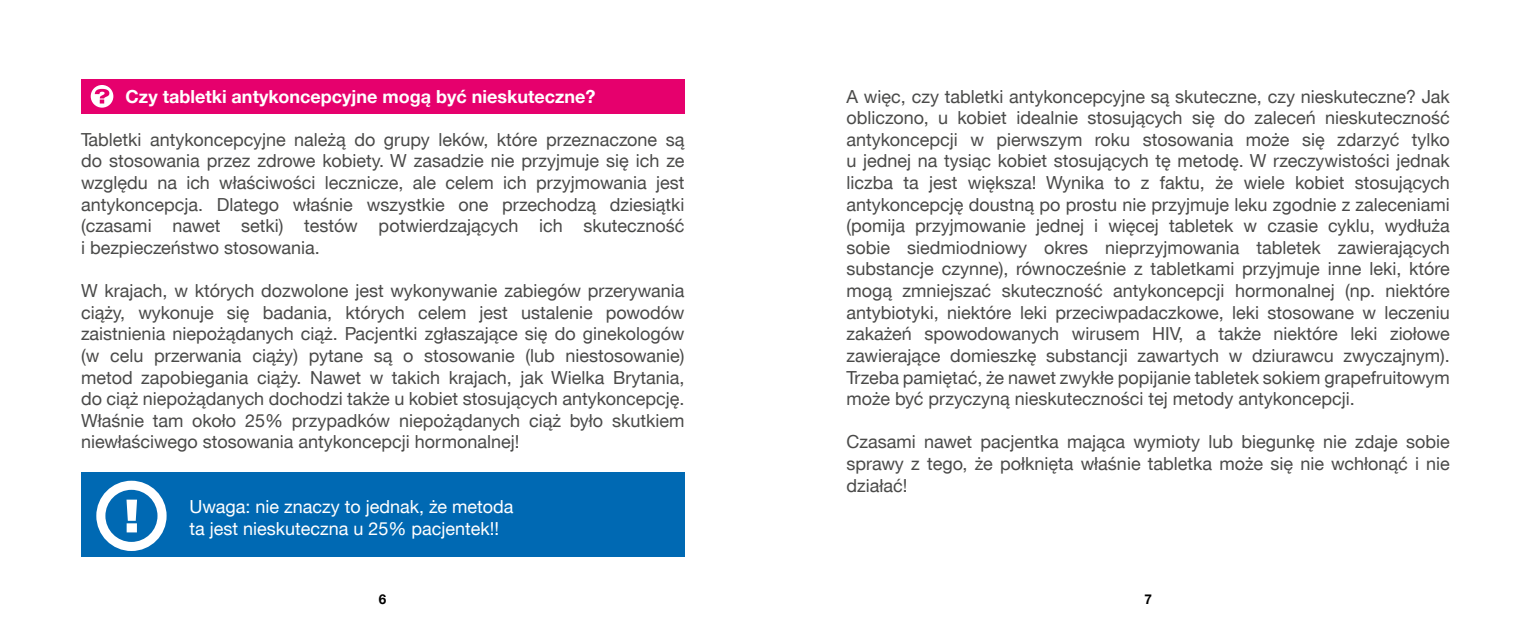
<style>
.page{position:relative;width:1531px;height:638px;background:#fff}
.page>*{position:absolute;margin:0;border:0;box-sizing:border-box;transform-origin:0 0}
.t1{font:18px/21.6px "Helvetica Neue CE";color:#4a4a49;text-align:justify}
.t2{font:18px/21.6px "Helvetica Neue CE";color:#fff}
.t3{font:700 18px "Helvetica Neue";color:#fff}
.t4{font:700 13.5px "Helvetica Neue";color:#000}
</style>
<div class="page">
<div style="left:81px;top:472px;width:603px;height:85px;background:#0069b3"></div>
<svg style="left:96px;top:481px;width:71px;height:70px"></svg>
<div style="left:81px;top:79px;width:603px;height:35px;background:#e6006d"></div>
<svg style="left:91px;top:85px;width:22px;height:23px"></svg>
<svg style="left:95px;top:89px;width:14px;height:14px"></svg>
<p class="t3" style="left:126px;top:85px;width:471px">Czy tabletki antykoncepcyjne mogą być nieskuteczne?</p>
<p class="t1" style="left:81px;top:129px;width:605px">Tabletki antykoncepcyjne należą do grupy leków, które przeznaczone są do stosowania przez zdrowe kobiety. W zasadzie nie przyjmuje się ich ze względu na ich właściwości lecznicze, ale celem ich przyjmowania jest antykoncepcja. Dlatego właśnie wszystkie one przechodzą dziesiątki (czasami nawet setki) testów potwierdzających ich skuteczność i bezpieczeństwo stosowania.</p>
<p class="t1" style="left:81px;top:280px;width:605px">W krajach, w których dozwolone jest wykonywanie zabiegów przerywania ciąży, wykonuje się badania, których celem jest ustalenie powodów zaistnienia niepożądanych ciąż. Pacjentki zgłaszające się do ginekologów (w celu przerwania ciąży) pytane są o stosowanie (lub niestosowanie) metod zapobiegania ciąży. Nawet w takich krajach, jak Wielka Brytania, do ciąż niepożądanych dochodzi także u kobiet stosujących antykoncepcję.<br>Właśnie tam około 25% przypadków niepożądanych ciąż było skutkiem niewłaściwego stosowania antykoncepcji hormonalnej!</p>
<p class="t2" style="left:189px;top:496px;width:325px">Uwaga: nie znaczy to jednak, że metoda ta jest nieskuteczna u 25% pacjentek!!</p>
<p class="t1" style="left:846px;top:86px;width:605px">A więc, czy tabletki antykoncepcyjne są skuteczne, czy nieskuteczne? Jak obliczono, u kobiet idealnie stosujących się do zaleceń nieskuteczność antykoncepcji w pierwszym roku stosowania może się zdarzyć tylko u jednej na tysiąc kobiet stosujących tę metodę. W rzeczywistości jednak liczba ta jest większa! Wynika to z faktu, że wiele kobiet stosujących antykoncepcję doustną po prostu nie przyjmuje leku zgodnie z zaleceniami (pomija przyjmowanie jednej i więcej tabletek w czasie cyklu, wydłuża sobie siedmiodniowy okres nieprzyjmowania tabletek zawierających substancje czynne), równocześnie z tabletkami przyjmuje inne leki, które mogą zmniejszać skuteczność antykoncepcji hormonalnej (np. niektóre antybiotyki, niektóre leki przeciwpadaczkowe, leki stosowane w leczeniu zakażeń spowodowanych wirusem HIV, a także niektóre leki ziołowe zawierające domieszkę substancji zawartych w dziurawcu zwyczajnym).<br>Trzeba pamiętać, że nawet zwykłe popijanie tabletek sokiem grapefruitowym może być przyczyną nieskuteczności tej metody antykoncepcji.</p>
<p class="t1" style="left:846px;top:431px;width:605px">Czasami nawet pacjentka mająca wymioty lub biegunkę nie zdaje sobie sprawy z tego, że połknięta właśnie tabletka może się nie wchłonąć i nie działać!</p>
<p class="t4" style="left:379px;top:591px;width:9px">6</p>
<p class="t4" style="left:1144px;top:591px;width:9px">7</p>
</div>
